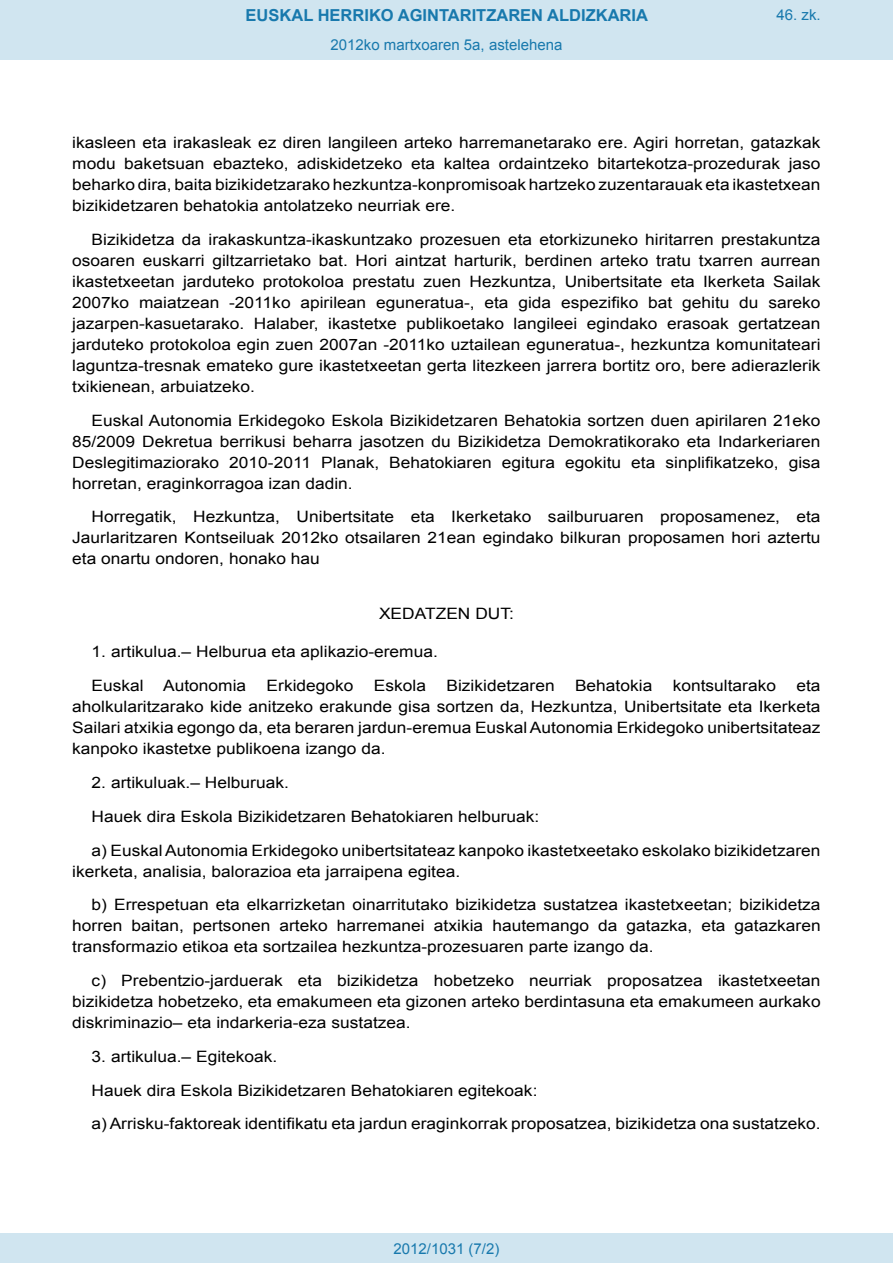
<style>
.page{position:relative;width:893px;height:1263px;background:#fff}
.page>*{position:absolute;margin:0;border:0;box-sizing:border-box;transform-origin:0 0}
.t1{font:700 16.5px "Arial";color:#1879ad}
.BOPVDetalle{font:15.6px/21px "Arial";color:#000;text-align:justify;scale:1.11 1}
.BOPVClave{font:15.6px "Arial";color:#000;scale:1.11 1}
.Paginacion_Centro{font:15px "Arial";color:#1879ad}
</style>
<div class="page">
<div style="left:0;top:0;width:893px;height:60px;background:#d0e5f0"></div>
<div style="left:0;top:1233px;width:893px;height:30px;background:#d0e5f0"></div>
<p class="t1" style="left:246px;top:4px;width:404px">EUSKAL HERRIKO AGINTARITZAREN ALDIZKARIA</p>
<p class="Paginacion_Centro" style="left:331px;top:35px;width:233px">2012ko martxoaren 5a, astelehena</p>
<p class="Paginacion_Centro" style="left:776px;top:5px;width:46px">46. zk.</p>
<p class="BOPVDetalle" style="left:72px;top:132px;width:676px">ikasleen eta irakasleak ez diren langileen arteko harremanetarako ere. Agiri horretan, gatazkak modu baketsuan ebazteko, adiskidetzeko eta kaltea ordaintzeko bitartekotza-prozedurak jaso beharko dira, baita bizikidetzarako hezkuntza-konpromisoak hartzeko zuzentarauak eta ikastetxean bizikidetzaren behatokia antolatzeko neurriak ere.</p>
<p class="BOPVDetalle" style="left:72px;top:229px;width:676px;text-indent:19px">Bizikidetza da irakaskuntza-ikaskuntzako prozesuen eta etorkizuneko hiritarren prestakuntza osoaren euskarri giltzarrietako bat. Hori aintzat harturik, berdinen arteko tratu txarren aurrean ikastetxeetan jarduteko protokoloa prestatu zuen Hezkuntza, Unibertsitate eta Ikerketa Sailak 2007ko maiatzean -2011ko apirilean eguneratua-, eta gida espezifiko bat gehitu du sareko jazarpen-kasuetarako. Halaber, ikastetxe publikoetako langileei egindako erasoak gertatzean jarduteko protokoloa egin zuen 2007an -2011ko uztailean eguneratua-, hezkuntza komunitateari laguntza-tresnak emateko gure ikastetxeetan gerta litezkeen jarrera bortitz oro, bere adierazlerik txikienean, arbuiatzeko.</p>
<p class="BOPVDetalle" style="left:72px;top:410px;width:676px;text-indent:19px">Euskal Autonomia Erkidegoko Eskola Bizikidetzaren Behatokia sortzen duen apirilaren 21eko 85/2009 Dekretua berrikusi beharra jasotzen du Bizikidetza Demokratikorako eta Indarkeriaren Deslegitimaziorako 2010-2011 Planak, Behatokiaren egitura egokitu eta sinplifikatzeko, gisa horretan, eraginkorragoa izan dadin.</p>
<p class="BOPVDetalle" style="left:72px;top:507px;width:676px;text-indent:19px">Horregatik, Hezkuntza, Unibertsitate eta Ikerketako sailburuaren proposamenez, eta Jaurlaritzaren Kontseiluak 2012ko otsailaren 21ean egindako bilkuran proposamen hori aztertu eta onartu ondoren, honako hau</p>
<p class="BOPVClave" style="left:379px;top:604px;width:123px">XEDATZEN DUT:</p>
<p class="BOPVDetalle" style="left:92px;top:642px;width:313px">1. artikulua.– Helburua eta aplikazio-eremua.</p>
<p class="BOPVDetalle" style="left:92px;top:675px;width:141px">Euskal Autonomia</p>
<p class="BOPVDetalle" style="left:267px;top:675px;width:80px">Erkidegoko</p>
<p class="BOPVDetalle" style="left:374px;top:675px;width:48px">Eskola</p>
<p class="BOPVDetalle" style="left:446px;top:675px;width:99px">Bizikidetzaren</p>
<p class="BOPVDetalle" style="left:575px;top:675px;width:71px">Behatokia</p>
<p class="BOPVDetalle" style="left:673px;top:675px;width:95px">kontsultarako</p>
<p class="BOPVDetalle" style="left:72px;top:675px;width:676px;text-indent:724px">eta aholkularitzarako kide anitzeko erakunde gisa sortzen da, Hezkuntza, Unibertsitate eta Ikerketa Sailari atxikia egongo da, eta beraren jardun-eremua Euskal Autonomia Erkidegoko unibertsitateaz kanpoko ikastetxe publikoena izango da.</p>
<p class="BOPVDetalle" style="left:92px;top:772px;width:179px">2. artikuluak.– Helburuak.</p>
<p class="BOPVDetalle" style="left:92px;top:806px;width:405px">Hauek dira Eskola Bizikidetzaren Behatokiaren helburuak:</p>
<p class="BOPVDetalle" style="left:72px;top:840px;width:676px;text-indent:19px">a) Euskal Autonomia Erkidegoko unibertsitateaz kanpoko ikastetxeetako eskolako bizikidetzaren ikerketa, analisia, balorazioa eta jarraipena egitea.</p>
<p class="BOPVDetalle" style="left:72px;top:894px;width:676px;text-indent:19px">b) Errespetuan eta elkarrizketan oinarritutako bizikidetza sustatzea ikastetxeetan; bizikidetza horren baitan, pertsonen arteko harremanei atxikia hautemango da gatazka, eta gatazkaren transformazio etikoa eta sortzailea hezkuntza-prozesuaren parte izango da.</p>
<p class="BOPVDetalle" style="left:72px;top:970px;width:676px;text-indent:19px">c) Prebentzio-jarduerak eta bizikidetza hobetzeko neurriak proposatzea ikastetxeetan bizikidetza hobetzeko, eta emakumeen eta gizonen arteko berdintasuna eta emakumeen aurkako diskriminazio– eta indarkeria-eza sustatzea.</p>
<p class="BOPVDetalle" style="left:92px;top:1046px;width:169px">3. artikulua.– Egitekoak.</p>
<p class="BOPVDetalle" style="left:92px;top:1080px;width:403px">Hauek dira Eskola Bizikidetzaren Behatokiaren egitekoak:</p>
<p class="BOPVDetalle" style="left:92px;top:1113px;width:658px">a) Arrisku-faktoreak identifikatu eta jardun eraginkorrak proposatzea, bizikidetza ona sustatzeko.</p>
<p class="Paginacion_Centro" style="left:393px;top:1238px;width:107px">2012/1031 (7/2)</p>
</div>
